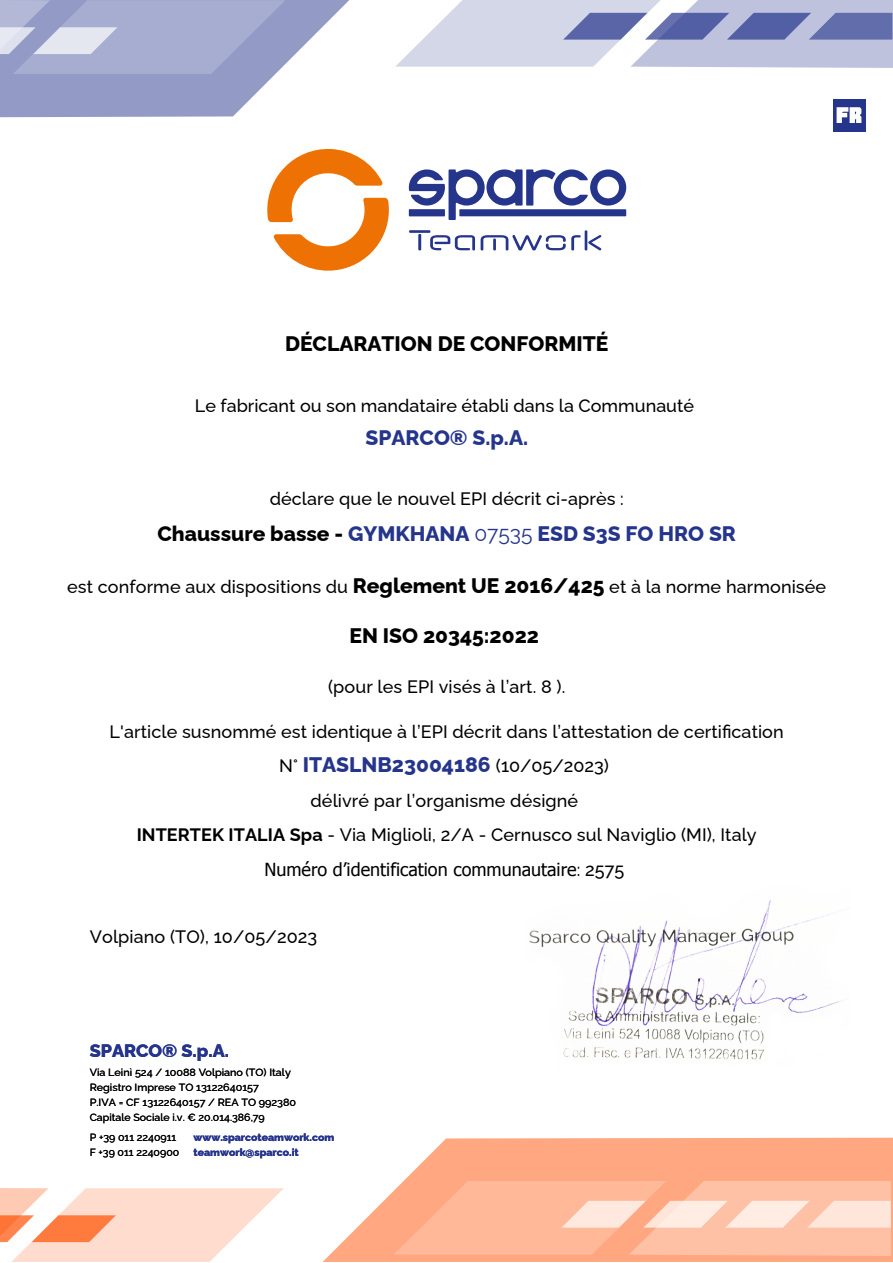
<style>
.page{position:relative;width:893px;height:1263px;background:#fff}
.page>*{position:absolute;margin:0;border:0;box-sizing:border-box;transform-origin:0 0}
.t1{font:800 21px "Raleway";color:#26358c}
.t2{font:800 21px "Raleway";color:#000}
.t3{font:500 18px/34.5px "Raleway";letter-spacing:.005em;color:#000;text-align:center}
.t4{font:18px "Tahoma";color:#000}
.t5{font:800 18px "Raleway";color:#26358c}
.t6{font:500 10.5px/15px "Raleway";color:#000}
.t7{font:800 10.5px/15px "Raleway";color:#26358c}
.s1{color:#000}
.s2{font-weight:400}
.s3{font-weight:800;font-size:21px}
.s4{font-weight:500;font-size:18px;color:#000}
.s5{font-weight:700}
.s6{font-family:"Raleway";font-weight:500}
</style>
<div class="page">
<svg style="left:0;top:0;width:349px;height:117px"></svg>
<svg style="left:395px;top:0;width:498px;height:68px;background:#bbc0db"></svg>
<svg style="left:323px;top:1138px;width:570px;height:124px;fill:#ffa780"></svg>
<svg style="left:394px;top:1181px;width:497px;height:75px;background:#ffc1a5"></svg>
<svg style="left:0;top:1188px;width:284px;height:74px"></svg>
<svg style="left:409px;top:169px;width:217px;height:51px"></svg>
<hr style="left:418px;top:234px;width:3px;height:16px;background:#26358c">
<hr style="left:409px;top:230px;width:21px;height:3px;background:#26358c">
<svg style="left:430px;top:235px;width:45px;height:15px"></svg>
<svg style="left:481px;top:230px;width:120px;height:20px"></svg>
<svg style="left:267px;top:149px;width:122px;height:122px"></svg>
<div style="left:833px;top:99px;width:32px;height:33px;background:#26358c"></div>
<svg style="left:837px;top:107px;width:24px;height:16px"></svg>
<img style="left:529px;top:900px;width:314px;height:160px">
<p class="t2" style="left:285px;top:327px;width:325px">DÉCLARATION DE CONFORMITÉ</p>
<p class="t3" style="left:195px;top:386px;width:501px">Le fabricant ou son mandataire établi dans la Communauté</p>
<p class="t1" style="left:365px;top:420px;width:164px">SPARCO® S.p.A.</p>
<p class="t3" style="left:270px;top:479px;width:356px">déclare que le nouvel EPI décrit ci-après :</p>
<p class="t1" style="left:158px;top:517px;width:580px"><span class="s1">Chaussure basse -</span> GYMKHANA <span class="s2">07535</span> ESD S3S FO HRO SR</p>
<p class="t3" style="left:67px;top:567px;width:760px">est conforme aux dispositions du <span class="s3">Reglement UE 2016/425</span> et à la norme harmonisée</p>
<p class="t2" style="left:350px;top:619px;width:191px">EN ISO 20345:2022</p>
<p class="t3" style="left:328px;top:667px;width:239px">(pour les EPI visés à l’art. 8 ).</p>
<p class="t3" style="left:110px;top:712px;width:676px">L'article susnommé est identique à l’EPI décrit dans l’attestation de certification</p>
<p class="t1" style="left:279px;top:748px;width:331px"><span class="s4">N°</span> ITASLNB23004186 <span class="s4">(10/05/2023)</span></p>
<p class="t3" style="left:137px;top:781px;width:622px">délivré par l’organisme désigné<br><span class="s5">INTERTEK ITALIA Spa</span> - Via Miglioli, 2/A - Cernusco sul Naviglio (MI), Italy</p>
<p class="t4" style="left:264px;top:857px;width:361px">Numéro d’identification communautaire<span class="s6">: 2575</span></p>
<p class="t3" style="left:90px;top:917px;width:229px">Volpiano (TO), 10/05/2023</p>
<p class="t5" style="left:90px;top:1036px;width:141px">SPARCO® S.p.A.</p>
<p class="t6" style="left:90px;top:1063px;width:208px">Via Leinì 524 / 10088 Volpiano (TO) Italy Registro Imprese TO 13122640157<br>P.IVA = CF 13122640157 / REA TO 992380<br>Capitale Sociale i.v. € 20.014.386,79</p>
<p class="t7" style="left:194px;top:1129px;width:142px">www.sparcoteamwork.com teamwork@sparco.it</p>
<p class="t6" style="left:90px;top:1129px;width:91px">P +39 011 2240911<br>F +39 011 2240900</p>
</div>
